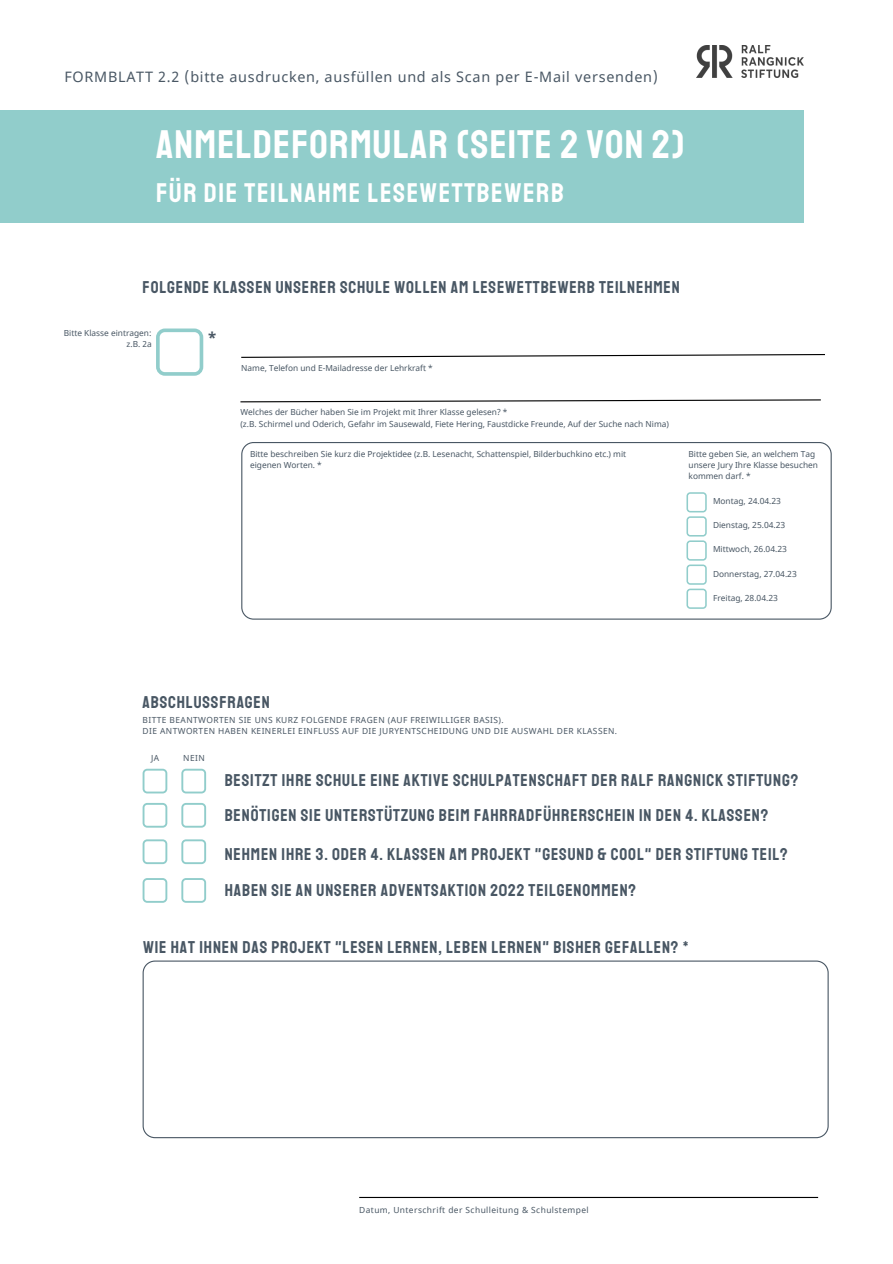
<style>
.page{position:relative;width:893px;height:1264px;background:#fff}
.page>*{position:absolute;margin:0;border:0;box-sizing:border-box;transform-origin:0 0}
.t1{font:40.35px "Staatliches";letter-spacing:.03em;color:#fff}
.t2{font:27.3px "Staatliches";letter-spacing:.06em;color:#fff}
.t3{font:17.25px/36.2px "Staatliches";letter-spacing:.05em;color:#495764}
.t4{font:700 15px "Noto Sans";color:#495764}
.t5{font:14.4px "Noto Sans";letter-spacing:.05em;color:#495764}
.t6{font:8.4px/11.1px "Noto Sans";color:#495764}
.t7{font:8.4px/11.2px "Noto Sans";letter-spacing:.05em;color:#495764}
</style>
<div class="page">
<div style="left:234px;top:110px;width:569px;height:113px;background:#91cdcb"></div>
<div style="left:0;top:110px;width:376px;height:113px;background:#91cdcb"></div>
<svg style="left:181px;top:768px;width:25px;height:25px"></svg>
<svg style="left:143px;top:768px;width:24px;height:25px"></svg>
<svg style="left:181px;top:803px;width:25px;height:24px"></svg>
<svg style="left:143px;top:803px;width:24px;height:24px"></svg>
<svg style="left:181px;top:839px;width:25px;height:25px"></svg>
<svg style="left:143px;top:839px;width:24px;height:25px"></svg>
<svg style="left:181px;top:878px;width:25px;height:24px"></svg>
<svg style="left:143px;top:878px;width:24px;height:24px"></svg>
<img style="left:696px;top:46px;width:107px;height:31px">
<hr style="left:359px;top:1196px;width:459px;height:1px;background:#000">
<svg style="left:241px;top:354px;width:584px;height:4px"></svg>
<svg style="left:240px;top:399px;width:581px;height:4px"></svg>
<svg style="left:143px;top:960px;width:685px;height:178px"></svg>
<svg style="left:241px;top:442px;width:590px;height:177px"></svg>
<svg style="left:686px;top:492px;width:20px;height:117px"></svg>
<svg style="left:156px;top:328px;width:47px;height:48px"></svg>
<h3 class="t5" style="left:64px;top:66px;width:595px">FORMBLATT 2.2 (bitte ausdrucken, ausfüllen und als Scan per E-Mail versenden)</h3>
<h1 class="t1" style="left:156px;top:120px;width:529px">ANMELDEFORMULAR (SEITE 2 VON 2)</h1>
<h2 class="t2" style="left:156px;top:176px;width:409px">FÜR DIE TEILNAHME LESEWETTBEWERB</h2>
<h3 class="t3" style="left:143px;top:269px;width:538px">FOLGENDE KLASSEN UNSERER SCHULE WOLLEN AM LESEWETTBEWERB TEILNEHMEN</h3>
<p class="t6" style="left:64px;top:327px;width:89px;text-align:right">Bitte Klasse eintragen: z.B. 2a</p>
<h3 class="t4" style="left:208px;top:327px;width:10px">*</h3>
<p class="t6" style="left:241px;top:362px;width:193px">Name, Telefon und E-Mailadresse der Lehrkraft *</p>
<p class="t6" style="left:240px;top:406px;width:430px">Welches der Bücher haben Sie im Projekt mit Ihrer Klasse gelesen? *<br>(z.B. Schirmel und Oderich, Gefahr im Sausewald, Fiete Hering, Faustdicke Freunde, Auf der Suche nach Nima)</p>
<p class="t6" style="left:250px;top:448px;width:377px">Bitte beschreiben Sie kurz die Projektidee (z.B. Lesenacht, Schattenspiel, Bilderbuchkino etc.) mit eigenen Worten. *</p>
<p class="t6" style="left:688px;top:448px;width:131px">Bitte geben Sie, an welchem Tag unsere Jury Ihre Klasse besuchen kommen darf. *</p>
<p class="t6" style="left:713px;top:495px;width:69px">Montag, 24.04.23</p>
<p class="t6" style="left:713px;top:519px;width:74px">Dienstag, 25.04.23</p>
<p class="t6" style="left:713px;top:543px;width:75px">Mittwoch, 26.04.23</p>
<p class="t6" style="left:713px;top:567px;width:85px">Donnerstag, 27.04.23</p>
<p class="t6" style="left:713px;top:592px;width:66px">Freitag, 28.04.23</p>
<h3 class="t3" style="left:143px;top:684px;width:129px">ABSCHLUSSFRAGEN</h3>
<p class="t7" style="left:143px;top:714px;width:476px">BITTE BEANTWORTEN SIE UNS KURZ FOLGENDE FRAGEN (AUF FREIWILLIGER BASIS).<br>DIE ANTWORTEN HABEN KEINERLEI EINFLUSS AUF DIE JURYENTSCHEIDUNG UND DIE AUSWAHL DER KLASSEN.</p>
<p class="t6" style="left:151px;top:751px;width:10px">JA</p>
<p class="t6" style="left:183px;top:751px;width:23px">NEIN</p>
<h3 class="t3" style="left:225px;top:762px;width:575px">BESITZT IHRE SCHULE EINE AKTIVE SCHULPATENSCHAFT DER RALF RANGNICK STIFTUNG?</h3>
<h3 class="t3" style="left:225px;top:797px;width:545px">BENÖTIGEN SIE UNTERSTÜTZUNG BEIM FAHRRADFÜHRERSCHEIN IN DEN 4. KLASSEN?</h3>
<h3 class="t3" style="left:225px;top:835px;width:564px">NEHMEN IHRE 3. ODER 4. KLASSEN AM PROJEKT "GESUND &amp; COOL" DER STIFTUNG TEIL?<br>HABEN SIE AN UNSERER ADVENTSAKTION 2022 TEILGENOMMEN?</h3>
<h3 class="t3" style="left:143px;top:929px;width:547px">WIE HAT IHNEN DAS PROJEKT "LESEN LERNEN, LEBEN LERNEN" BISHER GEFALLEN? *</h3>
<p class="t7" style="left:359px;top:1204px;width:231px">Datum, Unterschrift der Schulleitung &amp; Schulstempel</p>
</div>
